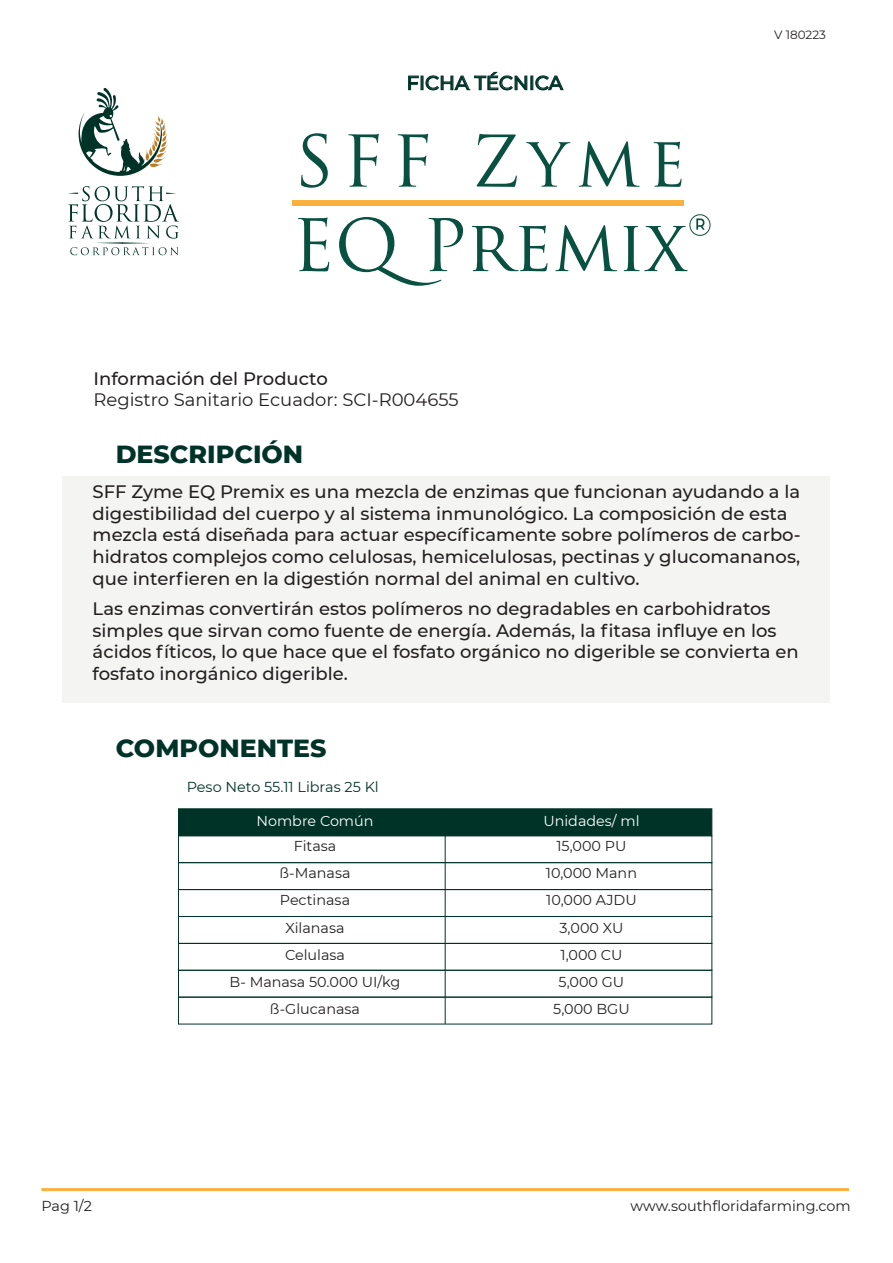
<style>
.page{position:relative;width:893px;height:1263px;background:#fff}
.page>*{position:absolute;margin:0;border:0;box-sizing:border-box;transform-origin:0 0}
.t1{font:800 25.2px "Montserrat";color:#003327}
.t2{font:500 19.5px "Montserrat";color:#003327}
.t3{font:500 18px/21.6px "Montserrat";color:#231f20}
.t4{font:18px "Montserrat";color:#231f20}
.t5{font:14.4px/27.2px "Montserrat";color:#231f20;text-align:center}
.t6{font:14.4px "Montserrat";color:#003327}
.t7{font:14.4px "Montserrat";color:#fff}
.t8{font:12px "Montserrat";color:#231f20}
</style>
<div class="page">
<div style="left:62px;top:476px;width:767px;height:226px;background:#f4f4f3"></div>
<hr style="left:41px;top:1188px;width:808px;height:3px;background:#fbb13f">
<svg style="left:68px;top:186px;width:111px;height:69px"></svg>
<svg style="left:79px;top:88px;width:89px;height:88px"></svg>
<svg style="left:408px;top:72px;width:155px;height:18px"></svg>
<div style="left:293px;top:200px;width:391px;height:6px;background:#fbb13f"></div>
<svg style="left:696px;top:218px;width:9px;height:12px"></svg>
<div style="left:690px;top:215px;width:20px;height:20px;border:1px solid #08503f;border-radius:50%"></div>
<svg style="left:301px;top:133px;width:27px;height:55px"></svg>
<svg style="left:348px;top:134px;width:31px;height:53px"></svg>
<svg style="left:398px;top:134px;width:30px;height:53px"></svg>
<svg style="left:477px;top:134px;width:40px;height:53px"></svg>
<svg style="left:526px;top:142px;width:44px;height:45px"></svg>
<svg style="left:579px;top:141px;width:61px;height:46px"></svg>
<svg style="left:654px;top:142px;width:28px;height:45px"></svg>
<svg style="left:298px;top:217px;width:31px;height:54px"></svg>
<svg style="left:339px;top:217px;width:124px;height:69px"></svg>
<svg style="left:472px;top:225px;width:75px;height:46px"></svg>
<svg style="left:555px;top:225px;width:62px;height:46px"></svg>
<svg style="left:624px;top:226px;width:64px;height:45px"></svg>
<hr style="left:445px;top:809px;width:1px;height:107px;background:#003327">
<div style="left:178px;top:809px;width:534px;height:27px;background:#003327"></div>
<div style="left:178px;top:836px;width:534px;height:27px;border:1px solid #003327"></div>
<div style="left:178px;top:889px;width:534px;height:27px;border:1px solid #003327"></div>
<hr style="left:445px;top:916px;width:1px;height:108px;background:#003327">
<div style="left:178px;top:916px;width:534px;height:27px;border:1px solid #003327"></div>
<div style="left:178px;top:943px;width:534px;height:27px;border:1px solid #003327"></div>
<div style="left:178px;top:970px;width:534px;height:27px;border:1px solid #003327"></div>
<div style="left:178px;top:997px;width:534px;height:27px;border:1px solid #003327"></div>
<p class="t2" style="left:407px;top:69px;width:158px">FICHA TÉCNICA</p>
<p class="t3" style="left:94px;top:367px;width:236px">Información del Producto</p>
<p class="t4" style="left:94px;top:387px;width:367px">Registro Sanitario Ecuador: SCI-R004655</p>
<h1 class="t1" style="left:116px;top:435px;width:189px">DESCRIPCIÓN</h1>
<p class="t8" style="left:774px;top:26px;width:53px">V 180223</p>
<p class="t3" style="left:93px;top:480px;width:709px">SFF Zyme EQ Premix es una mezcla de enzimas que funcionan ayudando a la digestibilidad del cuerpo y al sistema inmunológico. La composición de esta mezcla está diseñada para actuar específicamente sobre polímeros de carbo&shy;hidratos complejos como celulosas, hemicelulosas, pectinas y glucomananos, que interfieren en la digestión normal del animal en cultivo.</p>
<p class="t3" style="left:93px;top:597px;width:708px">Las enzimas convertirán estos polímeros no degradables en carbohidratos simples que sirvan como fuente de energía. Además, la fitasa influye en los ácidos fíticos, lo que hace que el fosfato orgánico no digerible se convierta en fosfato inorgánico digerible.</p>
<h1 class="t1" style="left:116px;top:729px;width:212px">COMPONENTES</h1>
<p class="t6" style="left:187px;top:777px;width:193px">Peso Neto 55.11 Libras 25 Kl</p>
<p class="t7" style="left:256px;top:811px;width:119px">Nombre Común</p>
<p class="t7" style="left:543px;top:811px;width:98px">Unidades/ ml</p>
<p class="t5" style="left:230px;top:832px;width:172px">Fitasa<br>ß-Manasa<br>Pectinasa<br>Xilanasa<br>Celulasa<br>B- Manasa 50.000 UI/kg ß-Glucanasa</p>
<p class="t5" style="left:546px;top:832px;width:93px">15,000 PU<br>10,000 Mann<br>10,000 AJDU<br>3,000 XU<br>1,000 CU<br>5,000 GU<br>5,000 BGU</p>
<p class="t5" style="left:41px;top:1192px;width:52px">Pag 1/2</p>
<p class="t5" style="left:631px;top:1192px;width:222px">www.southfloridafarming.com</p>
</div>
